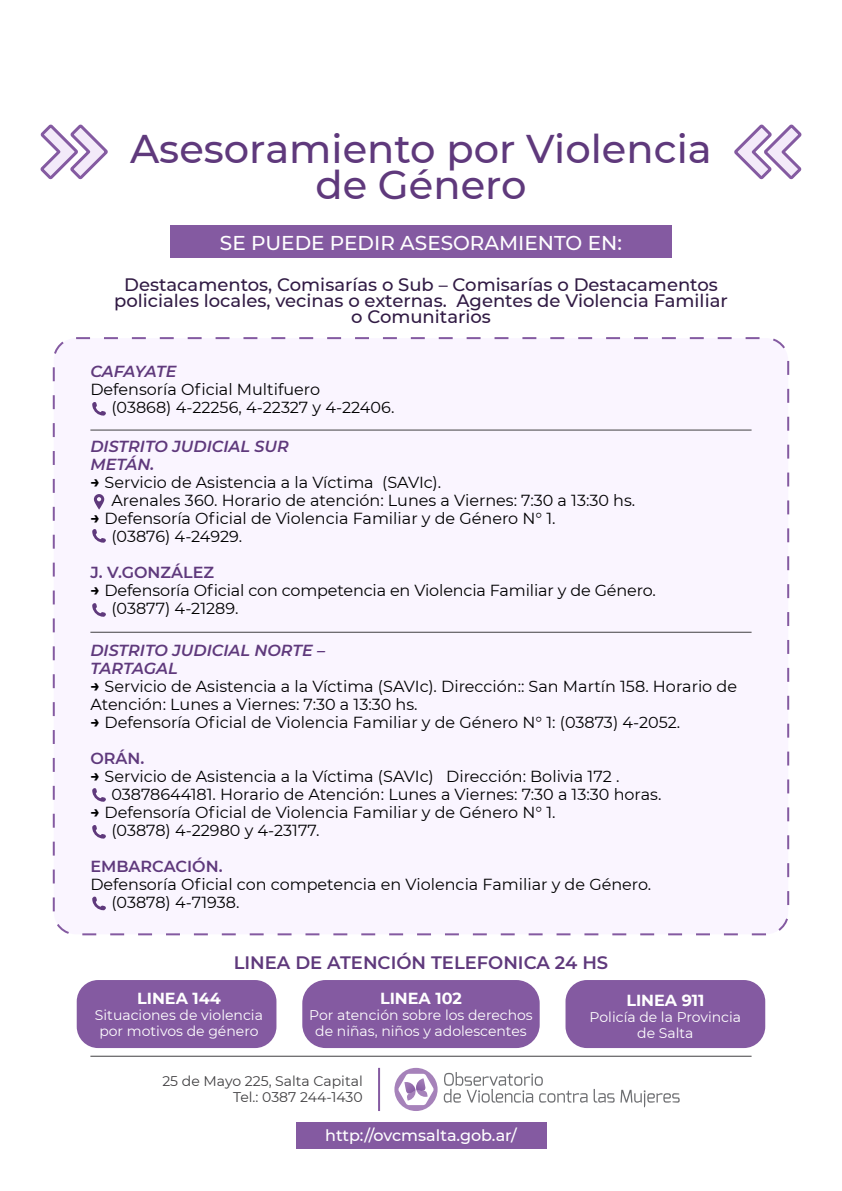
<style>
.page{position:relative;width:842px;height:1191px;background:#fff}
.page>*{position:absolute;margin:0;border:0;box-sizing:border-box;transform-origin:0 0}
.t1{font:500 40px/36px "Montserrat";color:#5f397c;text-align:center}
.t2{font:500 20px "Montserrat";color:#fff}
.t3{font:500 18px/16px "Montserrat";color:#311b44;text-align:center}
.t4{font:600 18px "Montserrat";color:#5f397c}
.t5{font:16px/18px "Montserrat";color:#000}
.t6{font:italic 600 16px/18px "Montserrat";color:#5f397c}
.t7{font:600 16px "Montserrat";color:#5f397c}
.t8{font:500 16px "Montserrat";color:#fff}
.t9{font:700 16px "Montserrat";color:#fff}
.t10{font:italic 600 16px "Montserrat";letter-spacing:-.03em;color:#5f397c}
.t11{font:14px/16px "Montserrat";color:#fff;text-align:center}
.t12{font:14px/16px "Montserrat";color:#414042;text-align:right}
.s1{font-weight:700}
</style>
<div class="page">
<div style="left:170px;top:225px;width:502px;height:32px;background:#845aa1"></div>
<svg style="left:40px;top:124px;width:68px;height:56px"></svg>
<svg style="left:734px;top:124px;width:68px;height:56px"></svg>
<div style="left:54px;top:338px;width:734px;height:596px;background:#faf5ff;border-radius:22px"></div>
<svg style="left:94px;top:494px;width:10px;height:16px"></svg>
<svg style="left:92px;top:402px;width:14px;height:13px"></svg>
<svg style="left:92px;top:529px;width:14px;height:13px"></svg>
<svg style="left:92px;top:603px;width:14px;height:14px"></svg>
<svg style="left:92px;top:788px;width:14px;height:13px"></svg>
<svg style="left:92px;top:825px;width:14px;height:13px"></svg>
<svg style="left:92px;top:896px;width:14px;height:14px"></svg>
<hr style="left:90px;top:632px;width:661px;height:1px;background:#414042">
<hr style="left:90px;top:430px;width:661px;height:1px;background:#414042">
<div style="left:296px;top:1121px;width:250px;height:27px;background:#845aa1"></div>
<hr style="left:90px;top:1055px;width:661px;height:1px;background:#414042">
<svg style="left:394px;top:1067px;width:44px;height:44px"></svg>
<svg style="left:398px;top:1073px;width:36px;height:32px"></svg>
<svg style="left:444px;top:1072px;width:143px;height:30px"></svg>
<svg style="left:594px;top:1089px;width:86px;height:18px"></svg>
<hr style="left:378px;top:1067px;width:2px;height:44px;background:#845aa1">
<div style="left:77px;top:980px;width:199px;height:68px;background:#845aa1;border-radius:21px"></div>
<div style="left:302px;top:980px;width:238px;height:68px;background:#845aa1;border-radius:23px"></div>
<div style="left:565px;top:980px;width:200px;height:68px;background:#845aa1;border-radius:21px"></div>
<h1 class="t1" style="left:130px;top:129px;width:583px">Asesoramiento por Violencia de Género</h1>
<p class="t2" style="left:220px;top:229px;width:403px">SE PUEDE PEDIR ASESORAMIENTO EN:</p>
<p class="t3" style="left:114px;top:276px;width:615px">Destacamentos, Comisarías o Sub – Comisarías o Destacamentos policiales locales, vecinas o externas. Agentes de Violencia Familiar o Comunitarios</p>
<p class="t10" style="left:90px;top:360px;width:88px">CAFAYATE</p>
<p class="t5" style="left:111px;top:380px;width:285px;text-indent:-21px">Defensoría Oficial Multifuero<br>(03868) 4-22256, 4-22327 y 4-22406.</p>
<p class="t6" style="left:90px;top:437px;width:200px">DISTRITO JUDICIAL SUR<br>METÁN.</p>
<p class="t5" style="left:111px;top:473px;width:525px;text-indent:-21px"><span class="s1">→</span> Servicio de Asistencia a la Víctima (SAVIc).<br>Arenales 360. Horario de atención: Lunes a Viernes: 7:30 a 13:30 hs.</p>
<p class="t5" style="left:111px;top:509px;width:446px;text-indent:-21px"><span class="s1">→</span> Defensoría Oficial de Violencia Familiar y de Género N° 1. (03876) 4-24929.</p>
<p class="t7" style="left:90px;top:561px;width:125px">J. V.GONZÁLEZ</p>
<p class="t5" style="left:111px;top:581px;width:546px;text-indent:-21px"><span class="s1">→</span> Defensoría Oficial con competencia en Violencia Familiar y de Género. (03877) 4-21289.</p>
<p class="t6" style="left:90px;top:641px;width:236px">DISTRITO JUDICIAL NORTE –<br>TARTAGAL</p>
<p class="t5" style="left:90px;top:677px;width:648px"><span class="s1">→</span> Servicio de Asistencia a la Víctima (SAVIc). Dirección:: San Martín 158. Horario de<br>Atención: Lunes a Viernes: 7:30 a 13:30 hs.</p>
<p class="t5" style="left:90px;top:713px;width:591px"><span class="s1">→</span> Defensoría Oficial de Violencia Familiar y de Género N° 1: (03873) 4-2052.</p>
<p class="t7" style="left:90px;top:747px;width:56px">ORÁN.</p>
<p class="t5" style="left:111px;top:767px;width:552px;text-indent:-21px"><span class="s1">→</span> Servicio de Asistencia a la Víctima (SAVIc) Dirección: Bolivia 172 .<br>03878644181. Horario de Atención: Lunes a Viernes: 7:30 a 13:30 horas.</p>
<p class="t5" style="left:111px;top:803px;width:446px;text-indent:-21px"><span class="s1">→</span> Defensoría Oficial de Violencia Familiar y de Género N° 1. (03878) 4-22980 y 4-23177.</p>
<p class="t7" style="left:90px;top:855px;width:134px">EMBARCACIÓN.</p>
<p class="t5" style="left:111px;top:875px;width:541px;text-indent:-21px">Defensoría Oficial con competencia en Violencia Familiar y de Género. (03878) 4-71938.</p>
<p class="t4" style="left:234px;top:949px;width:376px">LINEA DE ATENCIÓN TELEFONICA 24 HS</p>
<p class="t9" style="left:137px;top:987px;width:85px">LINEA 144</p>
<p class="t11" style="left:95px;top:1007px;width:170px">Situaciones de violencia por motivos de género</p>
<p class="t9" style="left:380px;top:986px;width:83px">LINEA 102</p>
<p class="t11" style="left:309px;top:1006px;width:225px">Por atención sobre los derechos de niñas, niños y adolescentes</p>
<p class="t12" style="left:162px;top:1072px;width:202px">25 de Mayo 225, Salta Capital<br>Tel.: 0387 244-1430</p>
<p class="t8" style="left:325px;top:1124px;width:193px">http://ovcmsalta.gob.ar/</p>
<p class="t9" style="left:626px;top:988px;width:79px">LINEA 911</p>
<p class="t11" style="left:590px;top:1008px;width:153px">Policía de la Provincia de Salta</p>
</div>
